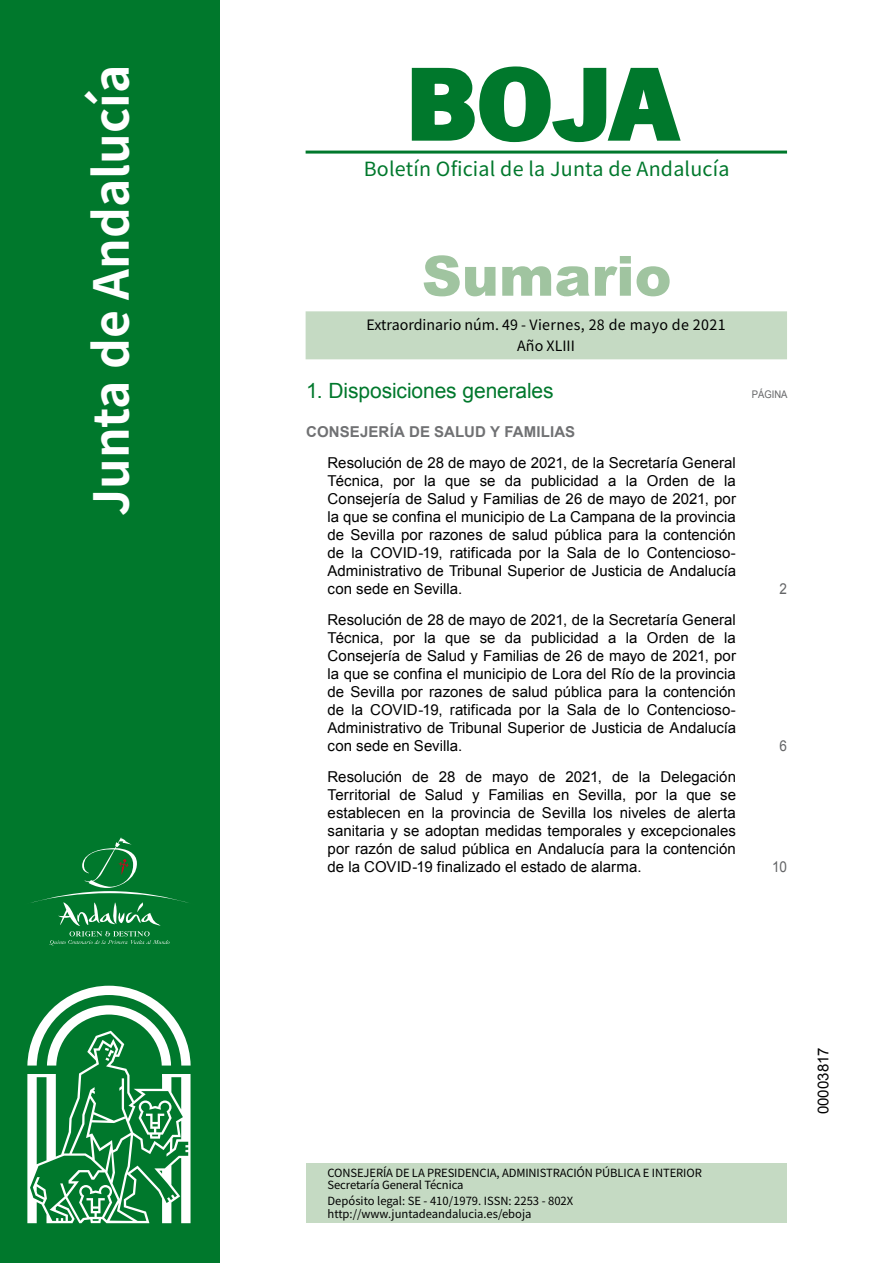
<style>
.page{position:relative;width:893px;height:1263px;background:#fff}
.page>*{position:absolute;margin:0;border:0;box-sizing:border-box;transform-origin:0 0}
.t1{font:700 105px "News Got T";color:#00782c;scale:1.14 1}
.t2{font:900 55.5px "Arial";color:#a0c4a0}
.t3{font:700 48px "Noto Sans HK";color:#fff}
.t4{font:21px "Arial";letter-spacing:-.005em;color:#00782c}
.t5{font:19.5px "Noto Sans HK";letter-spacing:.01em;color:#00782c}
.t6{font:15px/18px "Arial";color:#000;text-align:justify}
.t7{font:700 15px "Arial";letter-spacing:.01em;color:#707173}
.t8{font:15px "Arial";color:#646567;scale:.9 1}
.t9{font:14.25px/21px "Noto Sans HK";color:#000;text-align:center}
.t10{font:11.25px/12px "Noto Sans HK";letter-spacing:-.01em;color:#000}
.t11{font:10.5px "Arial";color:#646567;scale:.9 1}
</style>
<div class="page">
<hr style="left:305px;top:151px;width:482px;height:3px;background:#00782c">
<div style="left:0;top:0;width:219px;height:1263px;background:#00782c"></div>
<svg style="left:411px;top:66px;width:270px;height:77px"></svg>
<svg style="left:31px;top:837px;width:158px;height:108px"></svg>
<div style="left:305px;top:311px;width:482px;height:48px;background:#c5dac3"></div>
<svg style="left:27px;top:986px;width:164px;height:237px"></svg>
<div style="left:306px;top:1164px;width:481px;height:59px;background:#c5dac3"></div>
<h3 class="t3" style="left:84px;top:516px;width:453px;rotate:-90deg">Junta de Andalucía</h3>
<h1 class="t1" style="left:405px;top:42px;width:240px">BOJA</h1>
<h3 class="t5" style="left:364px;top:158px;width:367px">Boletín Oficial de la Junta de Andalucía</h3>
<h2 class="t2" style="left:422px;top:236px;width:251px">Sumario</h2>
<p class="t9" style="left:366px;top:315px;width:360px">Extraordinario núm. 49 - Viernes, 28 de mayo de 2021<br>Año XLIII</p>
<h3 class="t4" style="left:306px;top:377px;width:249px">1. Disposiciones generales</h3>
<p class="t11" style="left:751px;top:388px;width:41px">PÁGINA</p>
<p class="t7" style="left:306px;top:422px;width:270px">CONSEJERÍA DE SALUD Y FAMILIAS</p>
<p class="t6" style="left:327px;top:454px;width:410px">Resolución de 28 de mayo de 2021, de la Secretaría General Técnica, por la que se da publicidad a la Orden de la Consejería de Salud y Familias de 26 de mayo de 2021, por la que se confina el municipio de La Campana de la provincia de Sevilla por razones de salud pública para la contención de la COVID-19, ratificada por la Sala de lo Contencioso-Administrativo de Tribunal Superior de Justicia de Andalucía con sede en Sevilla.</p>
<p class="t8" style="left:779px;top:579px;width:10px">2</p>
<p class="t6" style="left:327px;top:611px;width:410px">Resolución de 28 de mayo de 2021, de la Secretaría General Técnica, por la que se da publicidad a la Orden de la Consejería de Salud y Familias de 26 de mayo de 2021, por la que se confina el municipio de Lora del Río de la provincia de Sevilla por razones de salud pública para la contención de la COVID-19, ratificada por la Sala de lo Contencioso-Administrativo de Tribunal Superior de Justicia de Andalucía con sede en Sevilla.</p>
<p class="t6" style="left:327px;top:768px;width:410px">Resolución de 28 de mayo de 2021, de la Delegación Territorial de Salud y Familias en Sevilla, por la que se establecen en la provincia de Sevilla los niveles de alerta sanitaria y se adoptan medidas temporales y excepcionales por razón de salud pública en Andalucía para la contención de la COVID-19 finalizado el estado de alarma.</p>
<p class="t8" style="left:779px;top:736px;width:10px">6</p>
<p class="t8" style="left:772px;top:857px;width:18px">10</p>
<p class="t10" style="left:327px;top:1167px;width:376px">CONSEJERÍA DE LA PRESIDENCIA, ADMINISTRACIÓN PÚBLICA E INTERIOR<br>Secretaría General Técnica</p>
<p class="t10" style="left:327px;top:1194px;width:247px;line-height:13.5px">Depósito legal: SE - 410/1979. ISSN: 2253 - 802X http://www.juntadeandalucia.es/eboja</p>
<p class="t6" style="left:814px;top:1114px;width:68px;rotate:-90deg">00003817</p>
</div>
